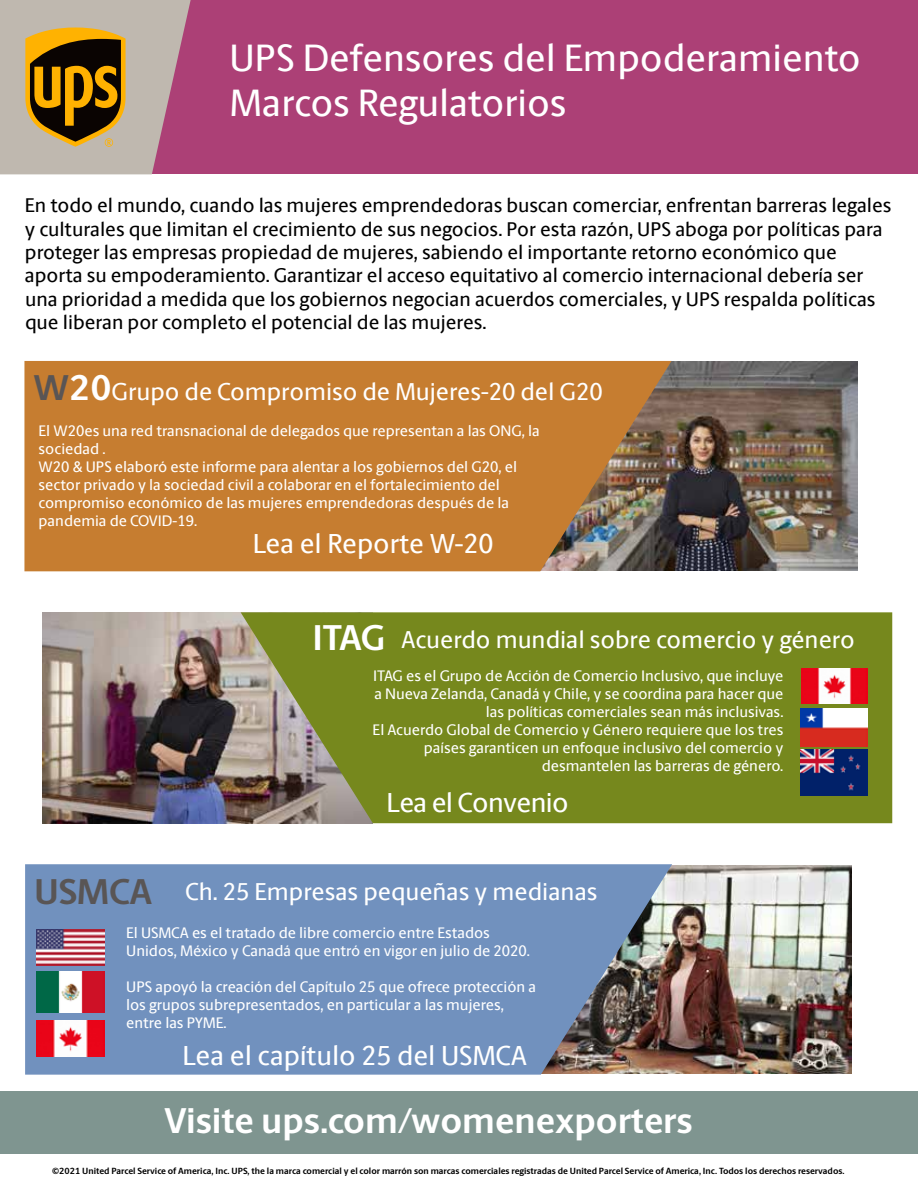
<style>
.page{position:relative;width:918px;height:1188px;background:#fff}
.page>*{position:absolute;margin:0;border:0;box-sizing:border-box;transform-origin:0 0}
.t1{font:500 37.5px/45px "UPS Berlingske Sans";color:#fff}
.t2{font:700 36px "UPS Berlingske Sans";color:#fff}
.t3{font:500 27px "UPS Berlingske Sans";letter-spacing:-.01em;color:#fff}
.t4{font:500 24px "UPS Berlingske Sans";color:#fff}
.t5{font:500 19.5px/23.4px "UPS Berlingske Sans";color:#000}
.t6{font:500 15px/18px "UPS Berlingske Sans";color:#fff}
.t7{font:700 9px "UPS Berlingske Sans";color:#000}
.s1{font-weight:700;font-size:36px;color:#595555}
.s2{font-weight:700;font-size:36px}
</style>
<div class="page">
<img style="left:672px;top:361px;width:185px;height:210px">
<div style="left:54px;top:0;width:864px;height:174px;background:#ac4076"></div>
<img style="left:672px;top:865px;width:180px;height:209px">
<svg style="left:0;top:0;width:191px;height:174px;background:#a98d73"></svg>
<img style="left:42px;top:612px;width:199px;height:211px">
<svg style="left:24px;top:361px;width:648px;height:210px;background:#be7b35"></svg>
<svg style="left:241px;top:612px;width:651px;height:211px;background:#7a8829"></svg>
<div style="left:0;top:1091px;width:918px;height:63px;background:#7f9590"></div>
<img style="left:802px;top:669px;width:65px;height:35px">
<img style="left:801px;top:708px;width:66px;height:39px">
<img style="left:801px;top:750px;width:66px;height:46px">
<svg style="left:25px;top:864px;width:647px;height:211px;background:#728cb3"></svg>
<img style="left:36px;top:1021px;width:68px;height:35px">
<img style="left:36px;top:929px;width:68px;height:37px">
<img style="left:36px;top:971px;width:68px;height:41px">
<h1 class="t1" style="left:229px;top:33px;width:633px">UPS Defensores del Empoderamiento<br>Marcos Regulatorios</h1>
<p class="t5" style="left:25px;top:192px;width:868px">En todo el mundo, cuando las mujeres emprendedoras buscan comerciar, enfrentan barreras legales y culturales que limitan el crecimiento de sus negocios. Por esta razón, UPS aboga por políticas para proteger las empresas propiedad de mujeres, sabiendo el importante retorno económico que aporta su empoderamiento. Garantizar el acceso equitativo al comercio internacional debería ser una prioridad a medida que los gobiernos negocian acuerdos comerciales, y UPS respalda políticas que liberan por completo el potencial de las mujeres.</p>
<h3 class="t4" style="left:34px;top:373px;width:571px"><span class="s1">W</span><span class="s2">20</span>Grupo de Compromiso de Mujeres-20 del G20</h3>
<p class="t6" style="left:39px;top:421px;width:503px">El W20es una red transnacional de delegados que representan a las ONG, la sociedad .<br>W20 &amp; UPS elaboró este informe para alentar a los gobiernos del G20, el sector privado y la sociedad civil a colaborar en el fortalecimiento del compromiso económico de las mujeres emprendedoras después de la pandemia de COVID-19.</p>
<h3 class="t3" style="left:253px;top:522px;width:242px">Lea el Reporte W-20</h3>
<h3 class="t4" style="left:313px;top:620px;width:544px"><span class="s2">ITAG</span> Acuerdo mundial sobre comercio y género</h3>
<p class="t6" style="left:373px;top:665px;width:412px;text-align:right">ITAG es el Grupo de Acción de Comercio Inclusivo, que incluye a Nueva Zelanda, Canadá y Chile, y se coordina para hacer que las políticas comerciales sean más inclusivas.<br>El Acuerdo Global de Comercio y Género requiere que los tres países garanticen un enfoque inclusivo del comercio y desmantelen las barreras de género.</p>
<h3 class="t3" style="left:386px;top:781px;width:184px">Lea el Convenio</h3>
<h3 class="t4" style="left:34px;top:872px;width:565px"><span class="s1">USMCA</span> Ch. 25 Empresas pequeñas y medianas</h3>
<p class="t6" style="left:126px;top:923px;width:405px">El USMCA es el tratado de libre comercio entre Estados<br>Unidos, México y Canadá que entró en vigor en julio de 2020.</p>
<p class="t6" style="left:126px;top:977px;width:411px">UPS apoyó la creación del Capítulo 25 que ofrece protección a los grupos subrepresentados, en particular a las mujeres, entre las PYME.</p>
<h3 class="t3" style="left:183px;top:1034px;width:346px">Lea el capítulo 25 del USMCA</h3>
<h2 class="t2" style="left:164px;top:1094px;width:530px">Visite ups.com/womenexporters</h2>
<p class="t7" style="left:52px;top:1165px;width:794px">©2021 United Parcel Service of America, Inc. UPS, the la marca comercial y el color marrón son marcas comerciales registradas de United Parcel Service of America, Inc. Todos los derechos reservados.</p>
</div>
